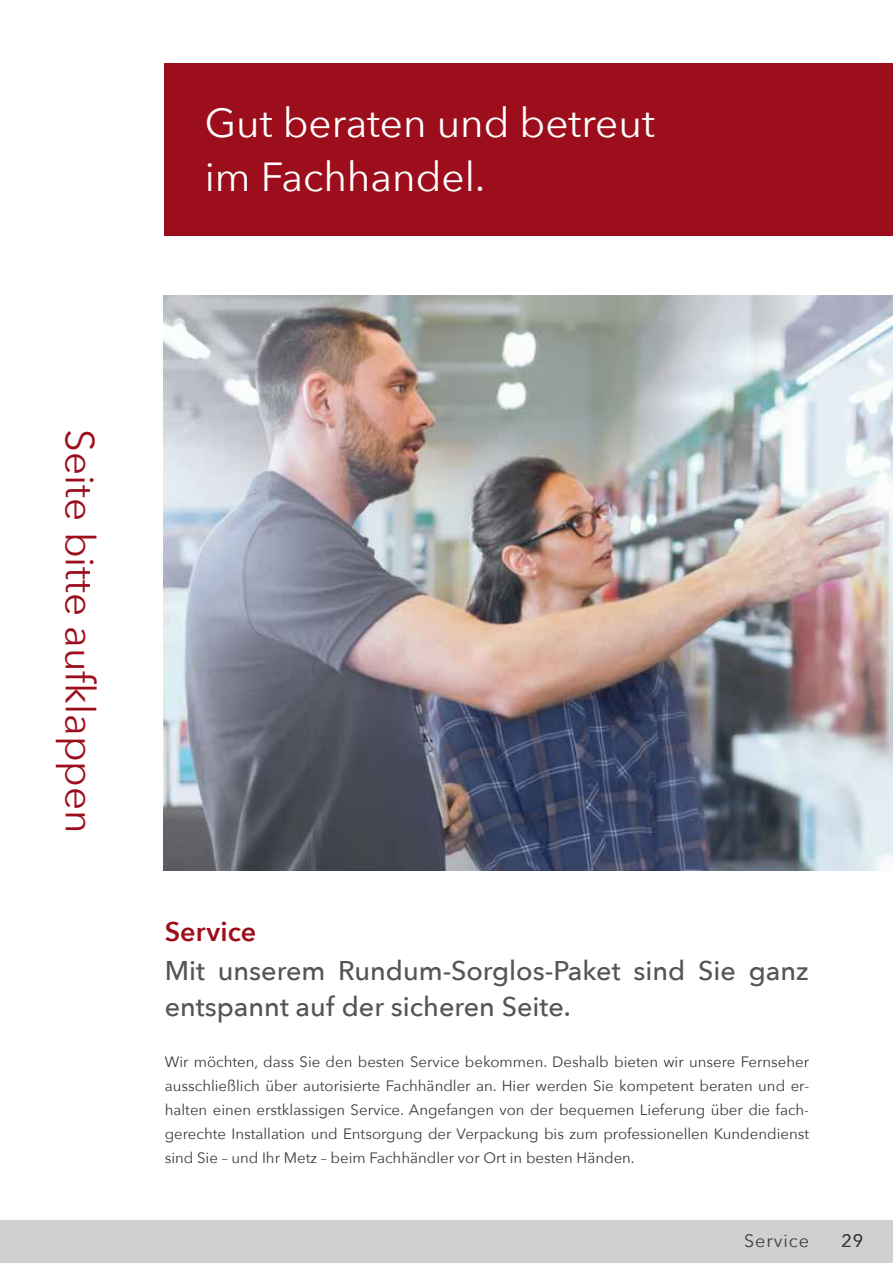
<style>
.page{position:relative;width:893px;height:1263px;background:#fff}
.page>*{position:absolute;margin:0;border:0;box-sizing:border-box;transform-origin:0 0}
.t1{font:40.5px/54px "Avenir Next";color:#fff}
.t2{font:40.5px "Avenir Next";color:#9d0e1c}
.t3{font:500 27px/36px "Avenir Next";color:#565455}
.t4{font:600 27px "Avenir Next";color:#9d0e1c}
.t5{font:18px "Avenir Next";letter-spacing:.05em;color:#3c3c3b}
.t6{font:15px/24px "Avenir Next";color:#3c3c3b;text-align:justify}
</style>
<div class="page">
<div style="left:0;top:1220px;width:893px;height:43px;background:#d1d0d1"></div>
<div style="left:164px;top:64px;width:729px;height:172px;background:#9d0e1c"></div>
<img style="left:164px;top:296px;width:729px;height:575px">
<h1 class="t1" style="left:205px;top:94px;width:452px">Gut beraten und betreut im Fachhandel.</h1>
<h1 class="t2" style="left:114px;top:429px;width:406px;rotate:90deg">Seite bitte aufklappen</h1>
<h2 class="t4" style="left:165px;top:908px;width:93px">Service</h2>
<h2 class="t3" style="left:165px;top:951px;width:645px">Mit unserem Rundum-Sorglos-Paket sind Sie ganz entspannt auf der sicheren Seite.</h2>
<p class="t6" style="left:165px;top:1049px;width:646px">Wir möchten, dass Sie den besten Service bekommen. Deshalb bieten wir unsere Fernseher ausschließlich über autorisierte Fachhändler an. Hier werden Sie kompetent beraten und er&shy;halten einen erstklassigen Service. Angefangen von der bequemen Lieferung über die fach&shy;gerechte Installation und Entsorgung der Verpackung bis zum professionellen Kundendienst sind Sie – und Ihr Metz – beim Fachhändler vor Ort in besten Händen.</p>
<p class="t5" style="left:744px;top:1225px;width:66px">Service</p>
<p class="t5" style="left:841px;top:1225px;width:23px">29</p>
</div>
